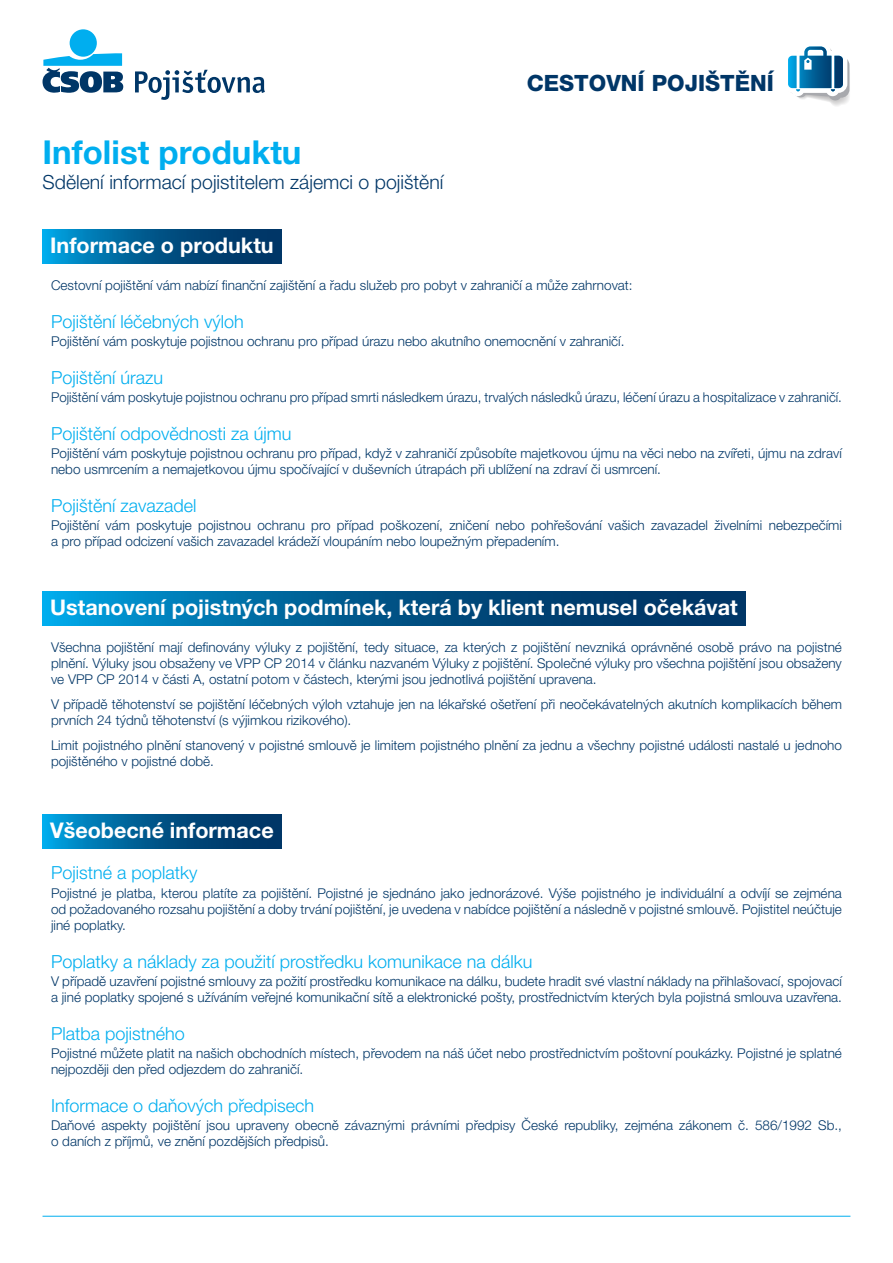
<style>
.page{position:relative;width:893px;height:1263px;background:#fff}
.page>*{position:absolute;margin:0;border:0;box-sizing:border-box;transform-origin:0 0}
.t1{font:700 33px "Helvetica Neue LT Pro";color:#00aeef}
.t2{font:800 22.5px "Helvetica Neue LT Pro";color:#003667}
.t3{font:700 21.6px "Helvetica Neue LT Pro";color:#fff}
.t4{font:300 19.5px "Helvetica Neue LT Pro";color:#003667}
.t5{font:300 18px "Helvetica Neue LT Pro";color:#00aeef}
.t6{font:300 13.5px/16.2px "Helvetica Neue LT Pro";color:#003667}
</style>
<div class="page">
<div style="left:70px;top:29px;width:27px;height:28px;background:#00aeef;border-radius:50%"></div>
<svg style="left:43px;top:53px;width:80px;height:40px"></svg>
<svg style="left:135px;top:70px;width:130px;height:30px"></svg>
<svg style="left:788px;top:46px;width:62px;height:60px"></svg>
<hr style="left:43px;top:1216px;width:807px;height:1px;background:#00aeef">
<svg style="left:43px;top:230px;width:238px;height:34px;background:#005c91"></svg>
<svg style="left:43px;top:814px;width:238px;height:34px;background:#005c91"></svg>
<svg style="left:43px;top:591px;width:702px;height:34px;background:#005c91"></svg>
<h1 class="t1" style="left:43px;top:132px;width:261px">Infolist produktu</h1>
<h3 class="t4" style="left:43px;top:171px;width:402px">Sdělení informací pojistitelem zájemci o pojištění</h3>
<h3 class="t3" style="left:50px;top:232px;width:225px">Informace o produktu</h3>
<h2 class="t2" style="left:527px;top:70px;width:249px">CESTOVNÍ POJIŠTĚNÍ</h2>
<p class="t6" style="left:51px;top:277px;width:583px">Cestovní pojištění vám nabízí finanční zajištění a řadu služeb pro pobyt v zahraničí a může zahrnovat:</p>
<h3 class="t5" style="left:51px;top:310px;width:194px">Pojištění léčebných výloh</h3>
<p class="t6" style="left:51px;top:333px;width:575px">Pojištění vám poskytuje pojistnou ochranu pro případ úrazu nebo akutního onemocnění v zahraničí.</p>
<h3 class="t5" style="left:51px;top:366px;width:114px">Pojištění úrazu</h3>
<p class="t6" style="left:51px;top:389px;width:792px">Pojištění vám poskytuje pojistnou ochranu pro případ smrti následkem úrazu, trvalých následků úrazu, léčení úrazu a hospitalizace v zahraničí.</p>
<h3 class="t5" style="left:51px;top:422px;width:242px">Pojištění odpovědnosti za újmu</h3>
<p class="t6" style="left:51px;top:445px;width:792px">Pojištění vám poskytuje pojistnou ochranu pro případ, když v zahraničí způsobíte majetkovou újmu na věci nebo na zvířeti, újmu na zdraví nebo usmrcením a nemajetkovou újmu spočívající v duševních útrapách při ublížení na zdraví či usmrcení.</p>
<h3 class="t5" style="left:51px;top:494px;width:147px">Pojištění zavazadel</h3>
<p class="t6" style="left:51px;top:517px;width:792px">Pojištění vám poskytuje pojistnou ochranu pro případ poškození, zničení nebo pohřešování vašich zavazadel živelními nebezpečími a pro případ odcizení vašich zavazadel krádeží vloupáním nebo loupežným přepadením.</p>
<h3 class="t3" style="left:50px;top:593px;width:689px">Ustanovení pojistných podmínek, která by klient nemusel očekávat</h3>
<p class="t6" style="left:51px;top:638px;width:792px;text-align:justify">Všechna pojištění mají definovány výluky z pojištění, tedy situace, za kterých z pojištění nevzniká oprávněné osobě právo na pojistné plnění. Výluky jsou obsaženy ve VPP CP 2014 v článku nazvaném Výluky z pojištění. Společné výluky pro všechna pojištění jsou obsaženy ve VPP CP 2014 v části A, ostatní potom v částech, kterými jsou jednotlivá pojištění upravena.</p>
<p class="t6" style="left:51px;top:696px;width:792px">V případě těhotenství se pojištění léčebných výloh vztahuje jen na lékařské ošetření při neočekávatelných akutních komplikacích během prvních 24 týdnů těhotenství (s výjimkou rizikového).</p>
<p class="t6" style="left:51px;top:737px;width:792px">Limit pojistného plnění stanovený v pojistné smlouvě je limitem pojistného plnění za jednu a všechny pojistné události nastalé u jednoho pojištěného v pojistné době.</p>
<h3 class="t3" style="left:50px;top:816px;width:225px">Všeobecné informace</h3>
<h3 class="t5" style="left:51px;top:862px;width:148px">Pojistné a poplatky</h3>
<p class="t6" style="left:51px;top:884px;width:792px;text-align:justify">Pojistné je platba, kterou platíte za pojištění. Pojistné je sjednáno jako jednorázové. Výše pojistného je individuální a odvíjí se zejména od požadovaného rozsahu pojištění a doby trvání pojištění, je uvedena v nabídce pojištění a následně v pojistné smlouvě. Pojistitel neúčtuje jiné poplatky.</p>
<h3 class="t5" style="left:51px;top:950px;width:483px">Poplatky a náklady za použití prostředku komunikace na dálku</h3>
<p class="t6" style="left:51px;top:973px;width:792px">V případě uzavření pojistné smlouvy za požití prostředku komunikace na dálku, budete hradit své vlastní náklady na přihlašovací, spojovací a jiné poplatky spojené s užíváním veřejné komunikační sítě a elektronické pošty, prostřednictvím kterých byla pojistná smlouva uzavřena.</p>
<h3 class="t5" style="left:51px;top:1022px;width:135px">Platba pojistného</h3>
<p class="t6" style="left:51px;top:1045px;width:792px">Pojistné můžete platit na našich obchodních místech, převodem na náš účet nebo prostřednictvím poštovní poukázky. Pojistné je splatné nejpozději den před odjezdem do zahraničí.</p>
<h3 class="t5" style="left:51px;top:1094px;width:265px">Informace o daňových předpisech</h3>
<p class="t6" style="left:51px;top:1117px;width:792px">Daňové aspekty pojištění jsou upraveny obecně závaznými právními předpisy České republiky, zejména zákonem č. 586/1992 Sb., o daních z příjmů, ve znění pozdějších předpisů.</p>
</div>
